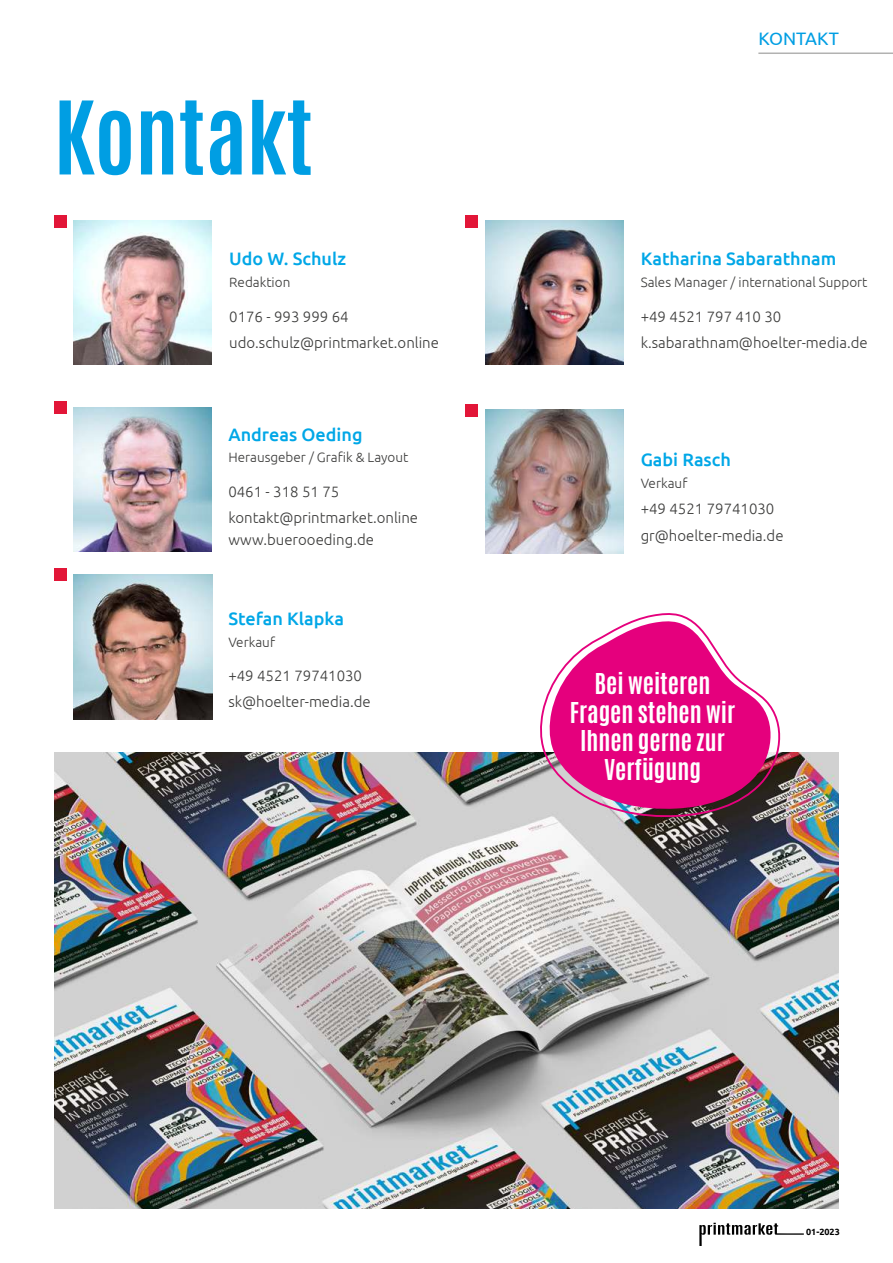
<style>
.page{position:relative;width:893px;height:1263px;background:#fff}
.page>*{position:absolute;margin:0;border:0;box-sizing:border-box;transform-origin:0 0}
.t1{font:700 86.1px "Antonio";color:#009ee3}
.t2{font:700 24px/28.8px "Antonio";color:#fff;text-align:center}
.t3{font:500 18px "Ubuntu";color:#00a7e7}
.t4{font:18px "Ubuntu";color:#009ee3}
.t5{font:300 15px/26.1px "Ubuntu";color:#3c3c3b}
.t6{font:300 13.5px "Ubuntu";color:#3c3c3b}
.t7{font:700 9px "Ubuntu";color:#000}
.s1{color:#fff}
</style>
<div class="page">
<hr style="left:758px;top:53px;width:135px;height:1px;background:#b2b2b1">
<svg style="left:699px;top:1223px;width:105px;height:23px"></svg>
<img style="left:74px;top:221px;width:138px;height:144px">
<div style="left:54px;top:215px;width:12px;height:12px;background:#e21638"></div>
<img style="left:485px;top:221px;width:138px;height:144px">
<div style="left:465px;top:215px;width:12px;height:12px;background:#e21638"></div>
<img style="left:485px;top:409px;width:138px;height:144px">
<div style="left:465px;top:404px;width:12px;height:12px;background:#e21638"></div>
<img style="left:74px;top:408px;width:138px;height:144px">
<div style="left:54px;top:401px;width:12px;height:12px;background:#e21638"></div>
<img style="left:74px;top:575px;width:138px;height:144px">
<div style="left:54px;top:568px;width:12px;height:12px;background:#e21638"></div>
<img style="left:54px;top:753px;width:785px;height:456px">
<img style="left:538px;top:613px;width:249px;height:205px">
<svg style="left:549px;top:620px;width:229px;height:190px"></svg>
<h1 class="t1" style="left:54px;top:96px;width:261px"><span class="s1">K</span>ontakt</h1>
<p class="t3" style="left:229px;top:251px;width:118px">Udo W. Schulz</p>
<p class="t6" style="left:229px;top:276px;width:63px">Redaktion</p>
<p class="t5" style="left:229px;top:304px;width:211px">0176 - 993 999 64 udo.schulz@printmarket.online</p>
<p class="t3" style="left:228px;top:427px;width:136px">Andreas Oeding</p>
<p class="t6" style="left:228px;top:449px;width:182px">Herausgeber / Grafik &amp; Layout</p>
<p class="t5" style="left:228px;top:479px;width:191px">0461 - 318 51 75 kontakt@printmarket.online</p>
<p class="t5" style="left:228px;top:527px;width:147px">www.buerooeding.de</p>
<p class="t4" style="left:758px;top:28px;width:82px">KONTAKT</p>
<p class="t3" style="left:641px;top:251px;width:197px">Katharina Sabarathnam</p>
<p class="t6" style="left:641px;top:276px;width:228px">Sales Manager / international Support</p>
<p class="t5" style="left:641px;top:304px;width:228px">+49 4521 797 410 30 k.sabarathnam@hoelter-media.de</p>
<p class="t3" style="left:641px;top:452px;width:92px">Gabi Rasch</p>
<p class="t6" style="left:641px;top:477px;width:48px">Verkauf</p>
<p class="t5" style="left:641px;top:495px;width:144px;line-height:27.6px">+49 4521 79741030 gr@hoelter-media.de</p>
<p class="t3" style="left:228px;top:611px;width:117px">Stefan Klapka</p>
<p class="t6" style="left:228px;top:636px;width:48px">Verkauf</p>
<p class="t5" style="left:228px;top:663px;width:144px">+49 4521 79741030 sk@hoelter-media.de</p>
<h2 class="t2" style="left:570px;top:670px;width:167px">Bei weiteren<br>Fragen stehen wir<br>Ihnen gerne zur<br>Verfügung</h2>
<p class="t7" style="left:806px;top:1226px;width:35px">01-2023</p>
</div>
